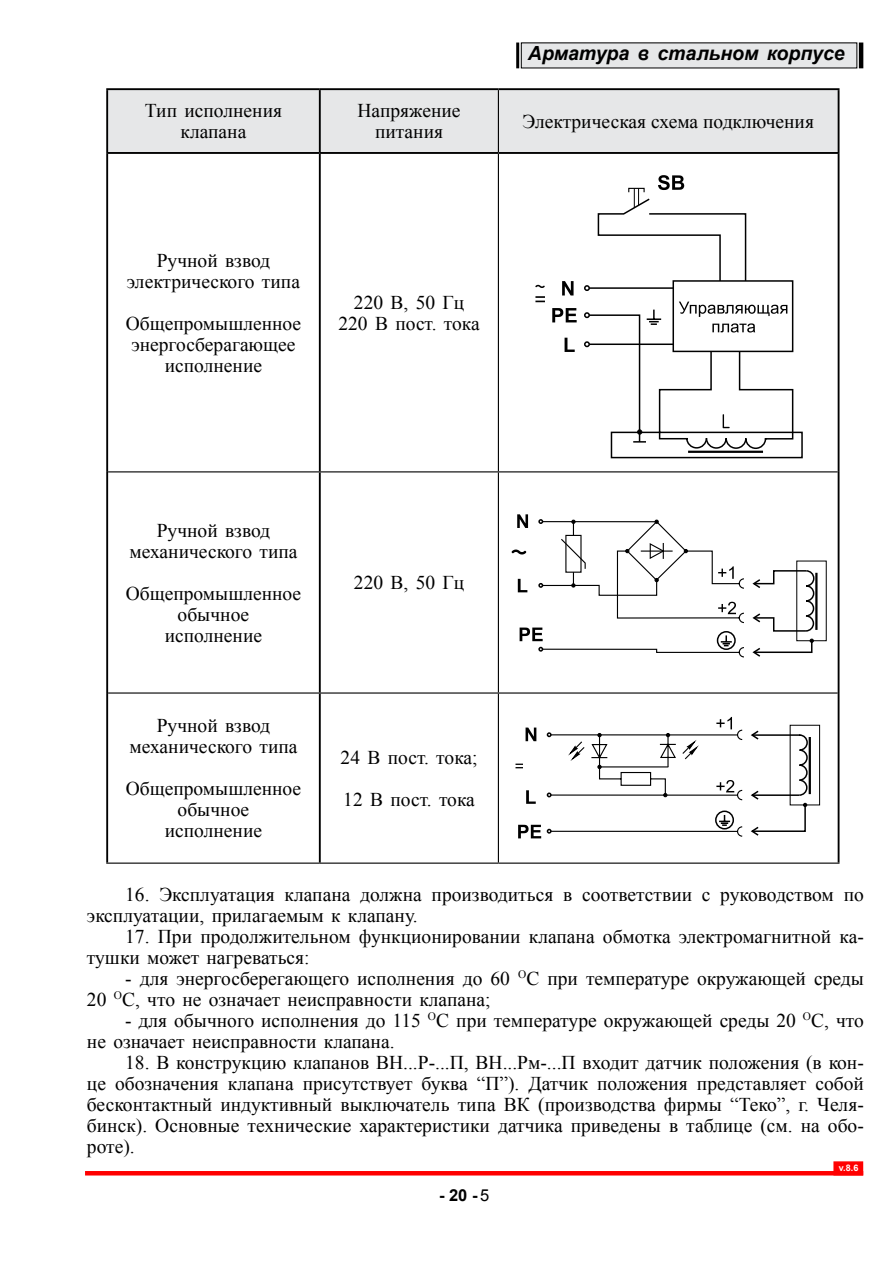
<style>
.page{position:relative;width:893px;height:1263px;background:#fff}
.page>*{position:absolute;margin:0;border:0;box-sizing:border-box;transform-origin:0 0}
.t1{font:19.5px/21px "Times New Roman";color:#000;text-align:center}
.t2{font:italic 700 19.5px "Arial";color:#000}
.t3{font:700 16.5px "Arial";color:#000}
.t4{font:700 9px "Arial";color:#fff}
.s1{font-weight:400}
</style>
<div class="page">
<hr style="left:85px;top:1171px;width:778px;height:4px;background:#f00">
<div style="left:833px;top:1161px;width:30px;height:14px;background:#f00;border:2px solid #f00"></div>
<div style="left:521px;top:43px;width:336px;height:25px;background:#e6e7e8"></div>
<hr style="left:516px;top:43px;width:3px;height:25px;background:#000">
<hr style="left:859px;top:43px;width:4px;height:25px;background:#000">
<div style="left:108px;top:90px;width:730px;height:62px;background:#e6e7e8"></div>
<hr style="left:498px;top:90px;width:1px;height:62px;background:#000">
<hr style="left:498px;top:154px;width:1px;height:317px;background:#000">
<hr style="left:498px;top:471px;width:340px;height:1px;background:#000">
<hr style="left:498px;top:472px;width:1px;height:220px;background:#000">
<hr style="left:498px;top:692px;width:340px;height:2px;background:#000">
<hr style="left:106px;top:862px;width:214px;height:2px;background:#000">
<hr style="left:320px;top:862px;width:178px;height:2px;background:#000">
<hr style="left:498px;top:862px;width:341px;height:2px;background:#000">
<hr style="left:838px;top:154px;width:1px;height:318px;background:#000">
<hr style="left:838px;top:472px;width:1px;height:221px;background:#000">
<hr style="left:319px;top:90px;width:2px;height:62px;background:#000">
<hr style="left:319px;top:154px;width:2px;height:317px;background:#000">
<hr style="left:319px;top:472px;width:2px;height:220px;background:#000">
<hr style="left:106px;top:154px;width:2px;height:318px;background:#000">
<hr style="left:106px;top:472px;width:2px;height:221px;background:#000">
<hr style="left:106px;top:88px;width:214px;height:2px;background:#000">
<hr style="left:106px;top:90px;width:2px;height:62px;background:#000">
<hr style="left:320px;top:88px;width:178px;height:2px;background:#000">
<hr style="left:498px;top:88px;width:341px;height:2px;background:#000">
<hr style="left:838px;top:90px;width:1px;height:62px;background:#000">
<hr style="left:106px;top:152px;width:214px;height:2px;background:#000">
<hr style="left:320px;top:152px;width:178px;height:2px;background:#000">
<hr style="left:498px;top:152px;width:341px;height:2px;background:#000">
<hr style="left:108px;top:471px;width:212px;height:1px;background:#000">
<hr style="left:108px;top:692px;width:212px;height:2px;background:#000">
<hr style="left:106px;top:693px;width:2px;height:169px;background:#000">
<hr style="left:320px;top:471px;width:178px;height:1px;background:#000">
<hr style="left:320px;top:692px;width:178px;height:2px;background:#000">
<hr style="left:319px;top:694px;width:2px;height:168px;background:#000">
<hr style="left:498px;top:694px;width:1px;height:168px;background:#000">
<hr style="left:838px;top:693px;width:1px;height:169px;background:#000">
<svg style="left:562px;top:281px;width:12px;height:14px"></svg>
<svg style="left:565px;top:338px;width:10px;height:14px"></svg>
<svg style="left:535px;top:285px;width:10px;height:3px"></svg>
<svg style="left:535px;top:296px;width:10px;height:6px"></svg>
<svg style="left:552px;top:308px;width:25px;height:14px"></svg>
<svg style="left:584px;top:175px;width:219px;height:284px"></svg>
<hr style="left:815px;top:573px;width:2px;height:57px;background:#000">
<svg style="left:512px;top:514px;width:232px;height:144px"></svg>
<svg style="left:752px;top:570px;width:63px;height:62px"></svg>
<svg style="left:752px;top:639px;width:62px;height:18px"></svg>
<svg style="left:526px;top:727px;width:10px;height:14px"></svg>
<svg style="left:526px;top:790px;width:10px;height:14px"></svg>
<svg style="left:518px;top:825px;width:23px;height:13px"></svg>
<svg style="left:515px;top:764px;width:8px;height:4px"></svg>
<hr style="left:809px;top:737px;width:2px;height:57px;background:#000">
<div style="left:790px;top:725px;width:30px;height:80px;border:1px solid #000"></div>
<svg style="left:750px;top:729px;width:59px;height:107px"></svg>
<svg style="left:547px;top:717px;width:196px;height:120px"></svg>
<hr style="left:599px;top:766px;width:69px;height:1px;background:#000">
<p class="t2" style="left:528px;top:40px;width:318px">Арматура в стальном корпусе</p>
<p class="t1" style="left:145px;top:100px;width:139px">Тип исполнения клапана</p>
<p class="t1" style="left:358px;top:100px;width:105px">Напряжение питания</p>
<p class="t1" style="left:523px;top:110px;width:293px">Электрическая схема подключения</p>
<p class="t1" style="left:127px;top:249px;width:175px">Ручной взвод электрического типа</p>
<p class="t1" style="left:126px;top:312px;width:177px">Общепромышленное энергосберагающее исполнение</p>
<p class="t1" style="left:338px;top:291px;width:143px">220 В, 50 Гц<br>220 В пост. тока</p>
<p class="t1" style="left:129px;top:519px;width:170px">Ручной взвод механического типа</p>
<p class="t1" style="left:126px;top:582px;width:177px">Общепромышленное обычное<br>исполнение</p>
<p class="t1" style="left:129px;top:715px;width:170px">Ручной взвод механического типа</p>
<p class="t1" style="left:126px;top:778px;width:177px">Общепромышленное обычное<br>исполнение</p>
<p class="t1" style="left:354px;top:572px;width:112px">220 В, 50 Гц</p>
<p class="t1" style="left:341px;top:736px;width:138px;line-height:42px;text-align:left">24 В пост. тока;<br>12 В пост. тока</p>
<p class="t1" style="left:87px;top:883px;width:778px;text-align:left;text-indent:38px">16. Эксплуатация клапана должна производиться в соответствии с руководством по эксплуатации, прилагаемым к клапану.</p>
<p class="t1" style="left:87px;top:925px;width:778px;text-align:left;text-indent:38px">17. При продолжительном функционировании клапана обмотка электромагнитной ка&shy;тушки может нагреваться:</p>
<p class="t1" style="left:87px;top:967px;width:778px;text-align:left;text-indent:38px">- для энергосберегающего исполнения до 60 <sup>О</sup>С при температуре окружающей среды<br>20 <sup>О</sup>С, что не означает неисправности клапана;</p>
<p class="t1" style="left:87px;top:1009px;width:778px;text-align:left;text-indent:38px">- для обычного исполнения до 115 <sup>О</sup>С при температуре окружающей среды 20 <sup>О</sup>С, что не означает неисправности клапана.</p>
<p class="t1" style="left:87px;top:1051px;width:778px;text-align:justify;text-indent:38px">18. В конструкцию клапанов ВН...Р-...П, ВН...Рм-...П входит датчик положения (в кон&shy;це обозначения клапана присутствует буква “П”). Датчик положения представляет собой бесконтактный индуктивный выключатель типа ВК (производства фирмы “Теко”, г. Челя&shy;бинск). Основные технические характеристики датчика приведены в таблице (см. на обо&shy;роте).</p>
<p class="t3" style="left:439px;top:1183px;width:52px">- 20 -<span class="s1">5</span></p>
<p class="t4" style="left:839px;top:1162px;width:21px">v.8.6</p>
</div>
